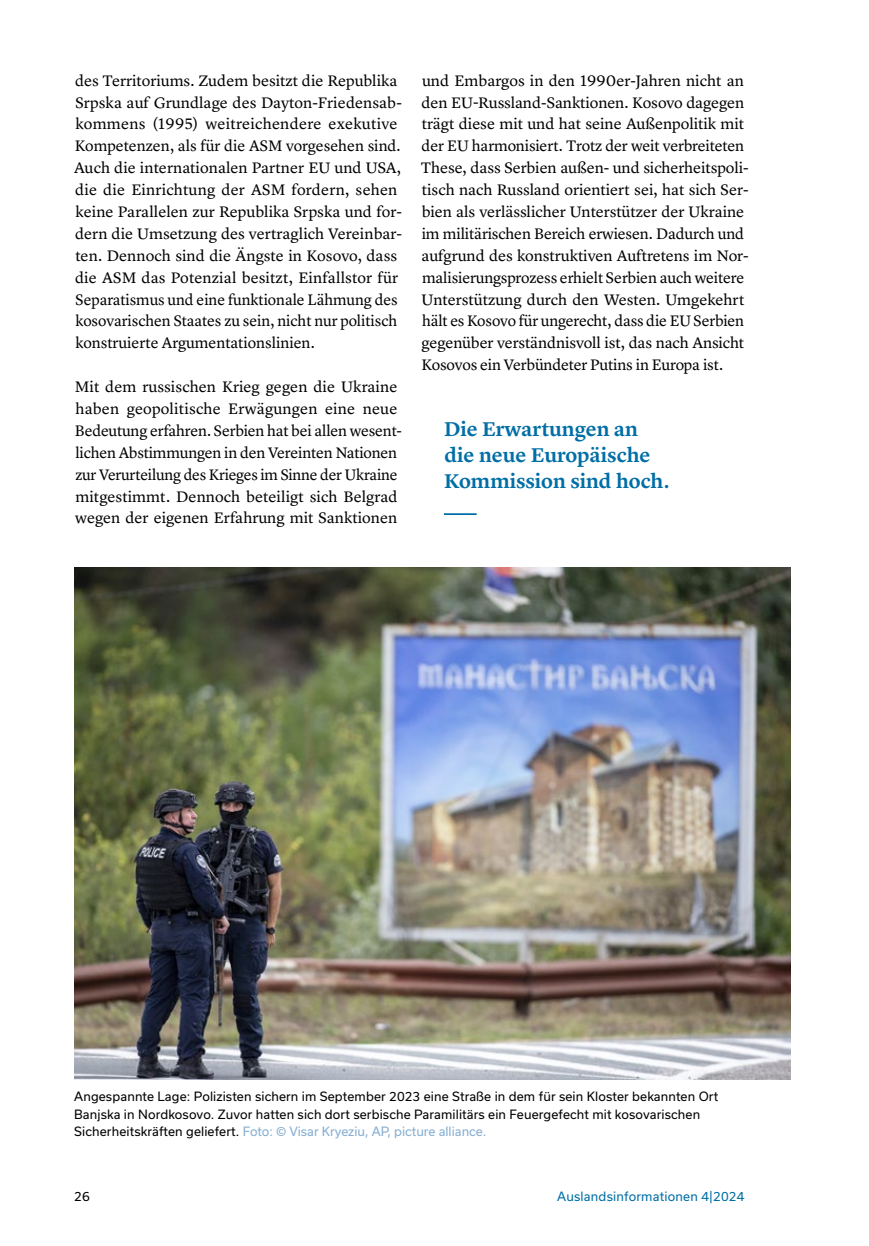
<style>
.page{position:relative;width:869px;height:1246px;background:#fff}
.page>*{position:absolute;margin:0;border:0;box-sizing:border-box;transform-origin:0 0}
.t1{font:600 20.65px/26.2px "Lyon Text";letter-spacing:-.005em;color:#006ea6}
.t2{font:15.75px/21.9px "Lyon Text";letter-spacing:-.005em;color:#000}
.t3{font:12.25px/17.5px "Usual";letter-spacing:.01em;color:#000}
.t4{font:12.25px "Usual";letter-spacing:.015em;color:#006ea6}
.s1{color:#85aed2}
</style>
<div class="page">
<hr style="left:443px;top:513px;width:33px;height:2px;background:#006ea6">
<img style="left:74px;top:567px;width:716px;height:512px">
<p class="t2" style="left:74px;top:68px;width:329px">des Territoriums. Zudem besitzt die Republika Srpska auf Grundlage des Dayton-Friedensab&shy;kommens (1995) weitreichendere exekutive Kompetenzen, als für die ASM vorgesehen sind.<br>Auch die internationalen Partner EU und USA, die die Einrichtung der ASM fordern, sehen keine Parallelen zur Republika Srpska und for&shy;dern die Umsetzung des vertraglich Vereinbar&shy;ten. Dennoch sind die Ängste in Kosovo, dass die ASM das Potenzial besitzt, Einfallstor für Separatismus und eine funktionale Lähmung des kosovarischen Staates zu sein, nicht nur politisch konstruierte Argumentationslinien.</p>
<p class="t2" style="left:75px;top:374px;width:328px">Mit dem russischen Krieg gegen die Ukraine haben geopolitische Erwägungen eine neue Bedeutung erfahren. Serbien hat bei allen wesent&shy;lichen Abstimmungen in den Vereinten Nationen zur Verurteilung des Krieges im Sinne der Ukraine mitgestimmt. Dennoch beteiligt sich Belgrad wegen der eigenen Erfahrung mit Sanktionen</p>
<p class="t2" style="left:421px;top:68px;width:329px">und Embargos in den 1990er-Jahren nicht an den EU-Russland-Sanktionen. Kosovo dagegen trägt diese mit und hat seine Außenpolitik mit der EU harmonisiert. Trotz der weit verbreiteten These, dass Serbien außen- und sicherheitspoli&shy;tisch nach Russland orientiert sei, hat sich Ser&shy;bien als verlässlicher Unterstützer der Ukraine im militärischen Bereich erwiesen. Dadurch und aufgrund des konstruktiven Auftretens im Nor&shy;malisierungsprozess erhielt Serbien auch weitere Unterstützung durch den Westen. Umgekehrt hält es Kosovo für ungerecht, dass die EU Serbien gegenüber verständnisvoll ist, das nach Ansicht Kosovos ein Verbündeter Putins in Europa ist.</p>
<h1 class="t1" style="left:444px;top:414px;width:227px">Die Erwartungen an die neue Europäische<br>Kommission sind hoch.</h1>
<p class="t3" style="left:74px;top:1087px;width:645px">Angespannte Lage: Polizisten sichern im September 2023 eine Straße in dem für sein Kloster bekannten Ort<br>Banjska in Nordkosovo. Zuvor hatten sich dort serbische Paramilitärs ein Feuergefecht mit kosovarischen<br>Sicherheitskräften geliefert. <span class="s1">Foto: © Visar Kryeziu, AP, picture alliance.</span></p>
<p class="t3" style="left:74px;top:1186px;width:17px">26</p>
<p class="t4" style="left:557px;top:1188px;width:188px">Auslandsinformationen 4|2024</p>
</div>
